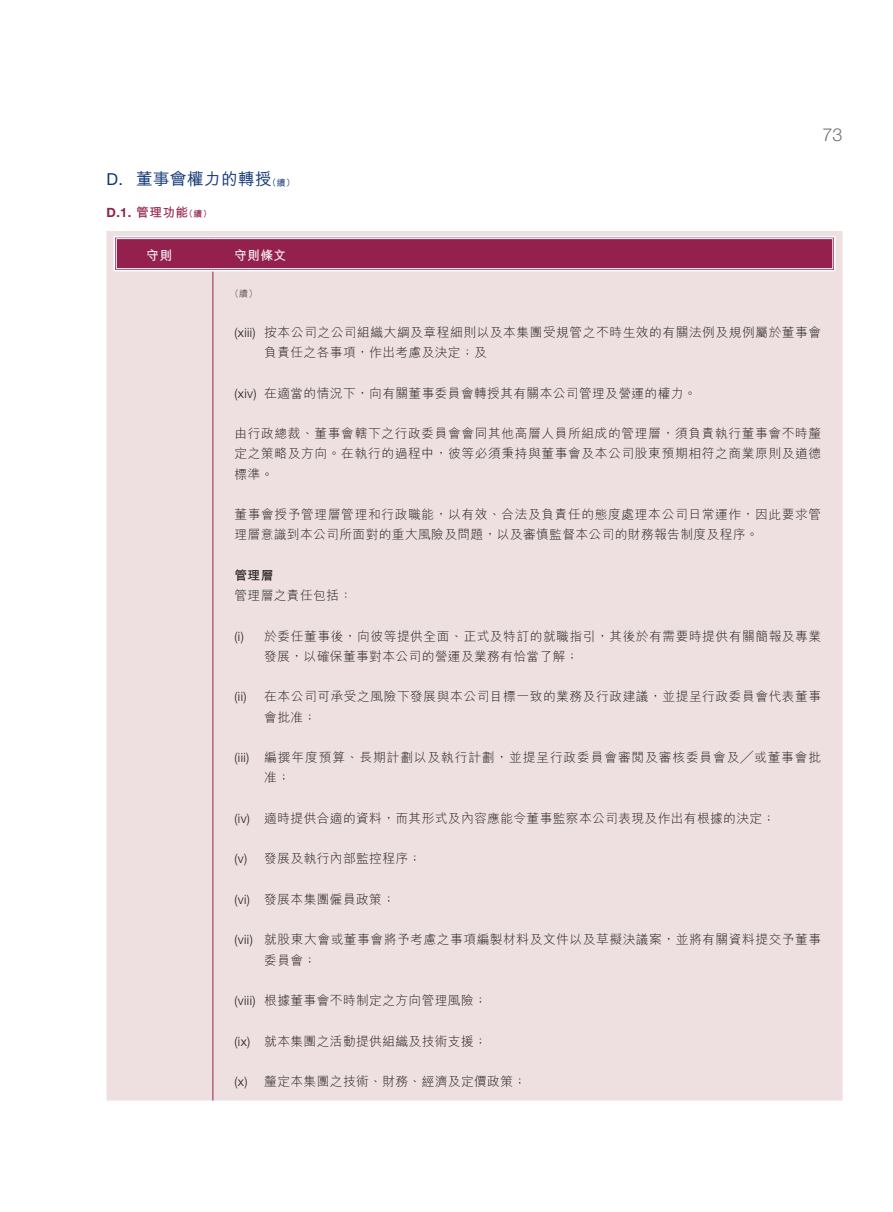
<style>
.page{position:relative;width:893px;height:1212px;background:#fff}
.page>*{position:absolute;margin:0;border:0;box-sizing:border-box;transform-origin:0 0}
.t1{font:300 18px "Helvetica Neue LT Std";color:#717171}
.t2{font:16.5px "M Hei HK Medium E Ten B5 H";letter-spacing:.03em;color:#113675}
.t3{font:12.75px/20.2px "M Hei HK Light E Ten B5 H";letter-spacing:.04em;color:#231f20}
.t4{font:12.75px/20.2px "M Hei HK Light E Ten B5 H";letter-spacing:.065em;color:#231f20}
.t5{font:700 12.75px "Helvetica Neue LT Std";color:#94214d}
.t6{font:12.75px "M Hei HK Bold E Ten B5 H";letter-spacing:.03em;color:#fff}
.t7{font:300 12.75px "Helvetica Neue LT Std";color:#231f20}
.t8{font:12.75px "M Hei HK Bold E Ten B5 H";color:#231f20}
.t9{font:9px "M Hei HK Light E Ten B5 H";color:#231f20}
.s1{font-family:"Helvetica Neue LT Std"}
.s2{font-size:9px}
.s3{font-family:"M Hei HK Bold E Ten B5 H";font-weight:400}
.s4{font-family:"M Hei HK Bold E Ten B5 H";font-weight:400;font-size:9px}
.s5{font-family:"Helvetica Neue LT Std";font-weight:300}
</style>
<div class="page">
<div style="left:106px;top:231px;width:736px;height:870px;background:#eedfe0"></div>
<hr style="left:212px;top:278px;width:1px;height:810px;background:#94214d">
<svg style="left:212px;top:1088px;width:1px;height:13px"></svg>
<hr style="left:113px;top:237px;width:2px;height:33px;background:#fff">
<svg style="left:115px;top:237px;width:719px;height:41px;background:#a74a6d"></svg>
<hr style="left:834px;top:237px;width:1px;height:33px;background:#fff">
<hr style="left:116px;top:268px;width:97px;height:1px;background:#fff">
<hr style="left:113px;top:270px;width:100px;height:1px;background:#fff">
<hr style="left:213px;top:268px;width:620px;height:1px;background:#fff">
<hr style="left:213px;top:270px;width:622px;height:1px;background:#fff">
<hr style="left:113px;top:236px;width:100px;height:1px;background:#fff">
<hr style="left:116px;top:238px;width:97px;height:1px;background:#fff">
<hr style="left:213px;top:236px;width:622px;height:1px;background:#fff">
<hr style="left:213px;top:238px;width:620px;height:1px;background:#fff">
<h1 class="t1" style="left:822px;top:128px;width:22px">73</h1>
<p class="t2" style="left:106px;top:173px;width:190px"><span class="s1">D.</span> 董事會權力的轉授<span class="s2">（續）</span></p>
<p class="t5" style="left:106px;top:207px;width:107px">D.1. <span class="s3">管理功能</span><span class="s4">（續）</span></p>
<p class="t6" style="left:146px;top:250px;width:27px">守則</p>
<p class="t6" style="left:234px;top:250px;width:54px">守則條文</p>
<p class="t9" style="left:230px;top:290px;width:29px">（續）</p>
<p class="t3" style="left:264px;top:324px;width:558px;text-indent:-30px"><span class="s5">(xiii)</span> 按本公司之公司組織大綱及章程細則以及本集團受規管之不時生效的有關法例及規例屬於董事會負責任之各事項，作出考慮及決定；及</p>
<p class="t3" style="left:234px;top:384px;width:463px"><span class="s5">(xiv)</span> 在適當的情況下，向有關董事委員會轉授其有關本公司管理及營運的權力。</p>
<p class="t3" style="left:234px;top:425px;width:588px;text-align:justify">由行政總裁、董事會轄下之行政委員會會同其他高層人員所組成的管理層，須負責執行董事會不時釐定之策略及方向。在執行的過程中，彼等必須秉持與董事會及本公司股東預期相符之商業原則及道德標準。</p>
<p class="t3" style="left:234px;top:506px;width:588px">董事會授予管理層管理和行政職能，以有效、合法及負責任的態度處理本公司日常運作，因此要求管理層意識到本公司所面對的重大風險及問題，以及審慎監督本公司的財務報告制度及程序。</p>
<p class="t8" style="left:234px;top:570px;width:40px">管理層</p>
<p class="t3" style="left:234px;top:587px;width:119px">管理層之責任包括：</p>
<p class="t3" style="left:264px;top:627px;width:558px;text-indent:-30px"><span class="s5">(i)</span> 於委任董事後，向彼等提供全面、正式及特訂的就職指引，其後於有需要時提供有關簡報及專業發展，以確保董事對本公司的營運及業務有恰當了解；</p>
<p class="t7" style="left:234px;top:692px;width:13px">(ii)</p>
<p class="t3" style="left:264px;top:688px;width:558px">在本公司可承受之風險下發展與本公司目標一致的業務及行政建議，並提呈行政委員會代表董事會批准；</p>
<p class="t4" style="left:264px;top:749px;width:558px;text-indent:-30px"><span class="s5">(iii)</span> 編撰年度預算、長期計劃以及執行計劃，並提呈行政委員會審閱及審核委員會及╱或董事會批准；</p>
<p class="t3" style="left:234px;top:810px;width:542px"><span class="s5">(iv)</span> 適時提供合適的資料，而其形式及內容應能令董事監察本公司表現及作出有根據的決定；</p>
<p class="t3" style="left:234px;top:850px;width:188px"><span class="s5">(v)</span> 發展及執行內部監控程序；</p>
<p class="t3" style="left:234px;top:891px;width:162px"><span class="s5">(vi)</span> 發展本集團僱員政策；</p>
<p class="t3" style="left:264px;top:931px;width:558px;text-indent:-30px"><span class="s5">(vii)</span> 就股東大會或董事會將予考慮之事項編製材料及文件以及草擬決議案，並將有關資料提交予董事委員會；</p>
<p class="t3" style="left:234px;top:992px;width:254px"><span class="s5">(viii)</span> 根據董事會不時制定之方向管理風險；</p>
<p class="t3" style="left:234px;top:1032px;width:254px"><span class="s5">(ix)</span> 就本集團之活動提供組織及技術支援；</p>
<p class="t3" style="left:234px;top:1073px;width:293px"><span class="s5">(x)</span> 釐定本集團之技術、財務、經濟及定價政策；</p>
</div>
